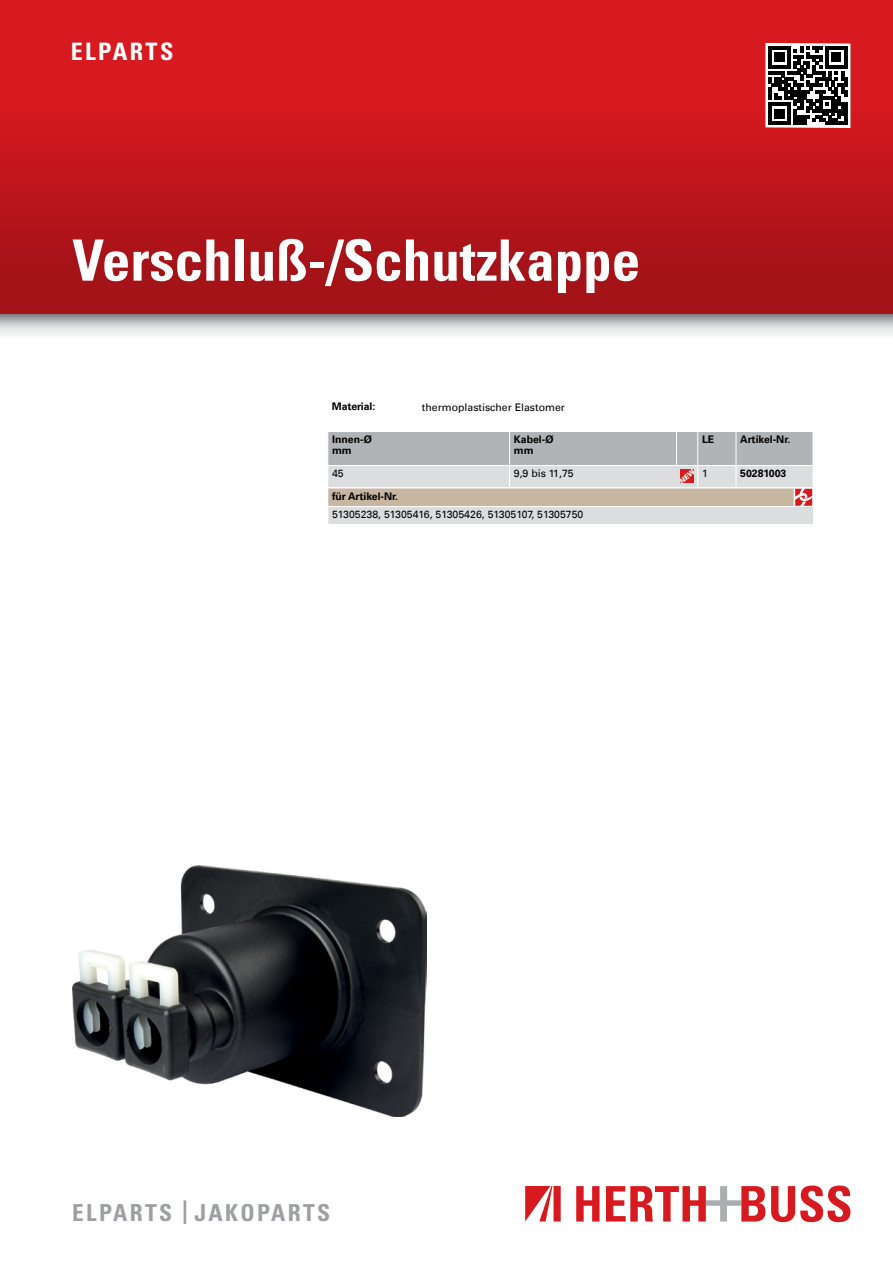
<style>
.page{position:relative;width:893px;height:1263px;background:#fff}
.page>*{position:absolute;margin:0;border:0;box-sizing:border-box;transform-origin:0 0}
.t1{font:700 condensed 57px "Univers";color:#fff}
.t2{font:700 condensed 24px "Univers";letter-spacing:.1em;color:#fff}
.t3{font:700 condensed 23.4px "Univers";letter-spacing:.1em;color:#9d9fa2}
.t4{font:10.5px "Univers Com 55 Roman";color:#000}
.t5{font:700 10.5px/10.5px "Univers Com 65";color:#000}
.s1{font-size:32.7px}
</style>
<div class="page">
<div style="left:0;top:0;width:893px;height:315px;background:linear-gradient(to bottom,#e41b22,#a11217)"></div>
<svg style="left:0;top:315px;width:893px;height:19px;background:#c7c9ca"></svg>
<svg style="left:576px;top:1186px;width:23px;height:35px"></svg>
<svg style="left:606px;top:1186px;width:159px;height:35px"></svg>
<svg style="left:771px;top:1185px;width:79px;height:37px"></svg>
<svg style="left:525px;top:1186px;width:36px;height:35px"></svg>
<svg style="left:765px;top:43px;width:85px;height:85px"></svg>
<img style="left:72px;top:866px;width:354px;height:250px">
<svg style="left:328px;top:432px;width:485px;height:92px;background:#cac6c4"></svg>
<h2 class="t2" style="left:71px;top:37px;width:104px">ELPARTS</h2>
<h1 class="t1" style="left:72px;top:225px;width:569px">Verschluß-/Schutzkappe</h1>
<p class="t5" style="left:332px;top:401px;width:45px">Material:</p>
<p class="t4" style="left:422px;top:401px;width:144px">thermoplastischer Elastomer</p>
<p class="t5" style="left:332px;top:434px;width:41px">Innen-Ø mm</p>
<p class="t5" style="left:514px;top:434px;width:41px">Kabel-Ø mm</p>
<p class="t5" style="left:702px;top:434px;width:14px">LE</p>
<p class="t5" style="left:740px;top:434px;width:52px">Artikel-Nr.</p>
<p class="t4" style="left:332px;top:467px;width:13px">45</p>
<p class="t4" style="left:514px;top:467px;width:61px">9,9 bis 11,75</p>
<p class="t4" style="left:702px;top:467px;width:7px">1</p>
<p class="t5" style="left:740px;top:468px;width:48px">50281003</p>
<p class="t5" style="left:332px;top:491px;width:68px">für Artikel-Nr.</p>
<p class="t4" style="left:332px;top:508px;width:253px">51305238, 51305416, 51305426, 51305107, 51305750</p>
<h3 class="t3" style="left:72px;top:1198px;width:29px">Elparts</h3>
<h3 class="t3" style="left:182px;top:1198px;width:91px"><span class="s1">|</span> Jakoparts</h3>
</div>
